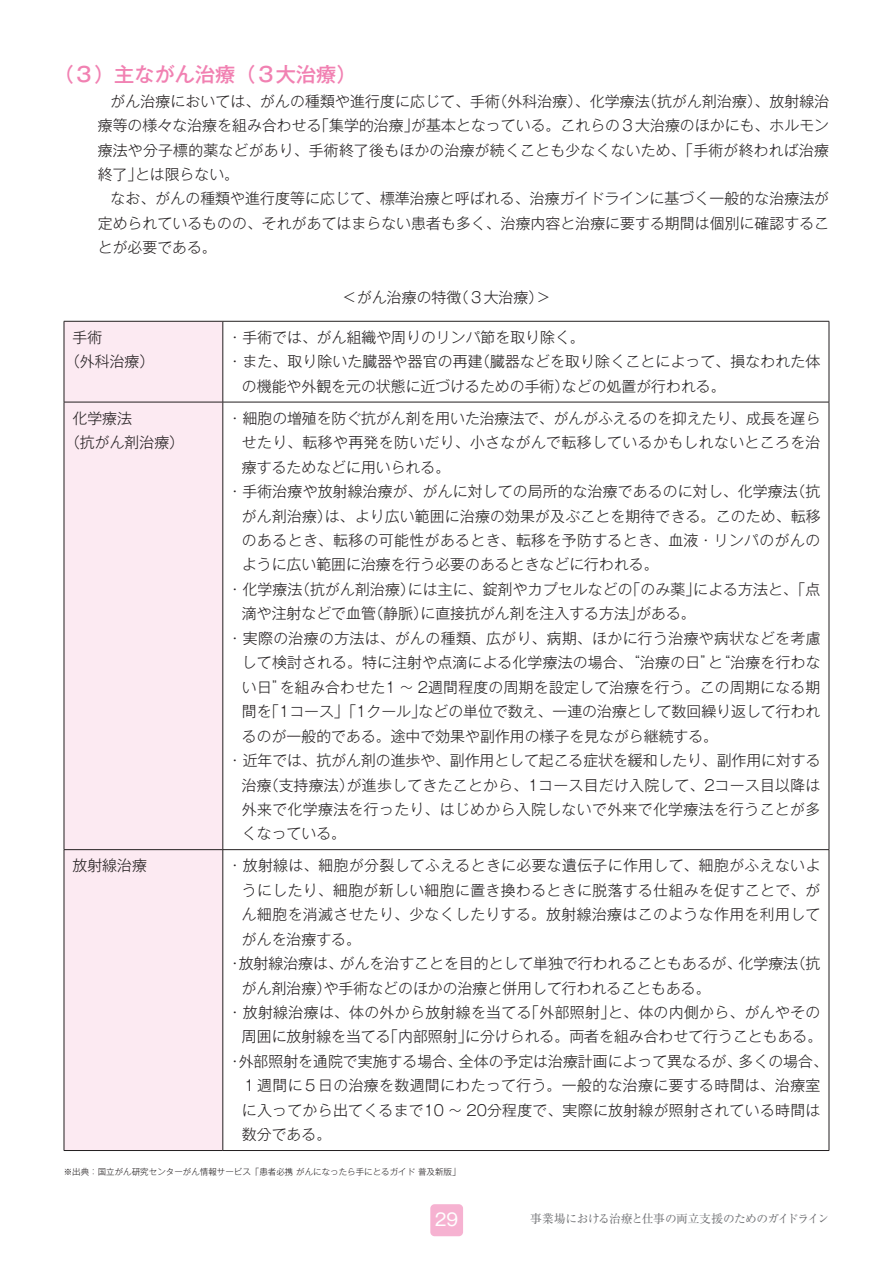
<style>
.page{position:relative;width:893px;height:1263px;background:#fff}
.page>*{position:absolute;margin:0;border:0;box-sizing:border-box;transform-origin:0 0}
.t1{font:500 20.25px "Gothic MB101 Pro";color:#f181b2}
.t2{font:16.95px "Gothic MB101 Pro";color:#fff}
.t3{font:300 14.85px/24.5px "Gothic MB101 Pro";letter-spacing:.01em;color:#231f20}
.t4{font:11.7px "Ryumin Pr 6 N";letter-spacing:-.045em;color:#6c6d70}
.t5{font:300 8.55px "Gothic MB101 Pro";color:#231f20}
</style>
<div class="page">
<div style="left:430px;top:1204px;width:33px;height:32px;background:#f6b2d1;border-radius:4px"></div>
<div style="left:65px;top:322px;width:158px;height:828px;background:#fceaf2"></div>
<hr style="left:223px;top:402px;width:606px;height:1px;background:#231f20">
<hr style="left:223px;top:849px;width:606px;height:1px;background:#231f20">
<hr style="left:223px;top:1150px;width:606px;height:1px;background:#231f20">
<hr style="left:64px;top:321px;width:1px;height:81px;background:#231f20">
<hr style="left:223px;top:321px;width:1px;height:81px;background:#231f20">
<hr style="left:829px;top:321px;width:1px;height:81px;background:#231f20">
<hr style="left:64px;top:402px;width:1px;height:447px;background:#231f20">
<hr style="left:223px;top:402px;width:1px;height:447px;background:#231f20">
<hr style="left:829px;top:402px;width:1px;height:447px;background:#231f20">
<hr style="left:64px;top:850px;width:1px;height:300px;background:#231f20">
<hr style="left:223px;top:850px;width:1px;height:300px;background:#231f20">
<hr style="left:829px;top:850px;width:1px;height:300px;background:#231f20">
<hr style="left:64px;top:402px;width:159px;height:1px;background:#231f20">
<hr style="left:64px;top:849px;width:159px;height:1px;background:#231f20">
<hr style="left:64px;top:1150px;width:159px;height:1px;background:#231f20">
<hr style="left:64px;top:321px;width:159px;height:1px;background:#231f20">
<hr style="left:223px;top:321px;width:606px;height:1px;background:#231f20">
<h1 class="t1" style="left:54px;top:57px;width:304px">（３）主ながん治療（３大治療）</h1>
<p class="t3" style="left:98px;top:87px;width:733px;text-align:justify;text-indent:13px">がん治療においては、がんの種類や進行度に応じて、手術（外科治療）、化学療法（抗がん剤治療）、放射線治療等の様々な治療を組み合わせる「集学的治療」が基本となっている。これらの３大治療のほかにも、ホルモン療法や分子標的薬などがあり、手術終了後もほかの治療が続くことも少なくないため、「手術が終われば治療終了」とは限らない。</p>
<p class="t3" style="left:98px;top:184px;width:733px;text-align:justify;text-indent:13px">なお、がんの種類や進行度等に応じて、標準治療と呼ばれる、治療ガイドラインに基づく一般的な治療法が定められているものの、それがあてはまらない患者も多く、治療内容と治療に要する期間は個別に確認することが必要である。</p>
<p class="t3" style="left:342px;top:283px;width:210px">＜がん治療の特徴（３大治療）＞</p>
<p class="t3" style="left:65px;top:323px;width:91px;text-indent:7px">手術<br>（外科治療）</p>
<p class="t3" style="left:228px;top:323px;width:359px">・手術では、がん組織や周りのリンパ節を取り除く。</p>
<p class="t3" style="left:228px;top:347px;width:594px">・また、取り除いた臓器や器官の再建（臓器などを取り除くことによって、損なわれた体</p>
<p class="t3" style="left:242px;top:372px;width:485px">の機能や外観を元の状態に近づけるための手術）などの処置が行われる。</p>
<p class="t3" style="left:65px;top:404px;width:121px;text-indent:7px">化学療法<br>（抗がん剤治療）</p>
<p class="t3" style="left:228px;top:404px;width:594px">・細胞の増殖を防ぐ抗がん剤を用いた治療法で、がんがふえるのを抑えたり、成長を遅ら</p>
<p class="t3" style="left:242px;top:428px;width:580px">せたり、転移や再発を防いだり、小さながんで転移しているかもしれないところを治</p>
<p class="t3" style="left:242px;top:453px;width:210px">療するためなどに用いられる。</p>
<p class="t3" style="left:228px;top:477px;width:594px">・手術治療や放射線治療が、がんに対しての局所的な治療であるのに対し、化学療法（抗</p>
<p class="t3" style="left:242px;top:501px;width:580px">がん剤治療）は、より広い範囲に治療の効果が及ぶことを期待できる。このため、転移</p>
<p class="t3" style="left:242px;top:526px;width:580px">のあるとき、転移の可能性があるとき、転移を予防するとき、血液・リンパのがんの</p>
<p class="t3" style="left:242px;top:550px;width:418px">ように広い範囲に治療を行う必要のあるときなどに行われる。</p>
<p class="t3" style="left:228px;top:575px;width:594px">・化学療法（抗がん剤治療）には主に、錠剤やカプセルなどの「のみ薬」による方法と、「点</p>
<p class="t3" style="left:242px;top:599px;width:455px">滴や注射などで血管（静脈）に直接抗がん剤を注入する方法」がある。</p>
<p class="t3" style="left:228px;top:624px;width:595px">・実際の治療の方法は、がんの種類、広がり、病期、ほかに行う治療や病状などを考慮</p>
<p class="t3" style="left:242px;top:648px;width:580px">して検討される。特に注射や点滴による化学療法の場合、“治療の日”と“治療を行わな</p>
<p class="t3" style="left:242px;top:673px;width:580px">い日”を組み合わせた1 ～ 2週間程度の周期を設定して治療を行う。この周期になる期</p>
<p class="t3" style="left:242px;top:697px;width:580px">間を「1コース」「1クール」などの単位で数え、一連の治療として数回繰り返して行われ</p>
<p class="t3" style="left:242px;top:722px;width:478px">るのが一般的である。途中で効果や副作用の様子を見ながら継続する。</p>
<p class="t3" style="left:228px;top:746px;width:594px">・近年では、抗がん剤の進歩や、副作用として起こる症状を緩和したり、副作用に対する</p>
<p class="t3" style="left:242px;top:770px;width:580px">治療（支持療法）が進歩してきたことから、1コース目だけ入院して、2コース目以降は</p>
<p class="t3" style="left:242px;top:795px;width:580px">外来で化学療法を行ったり、はじめから入院しないで外来で化学療法を行うことが多</p>
<p class="t3" style="left:242px;top:819px;width:106px">くなっている。</p>
<p class="t3" style="left:72px;top:851px;width:76px">放射線治療</p>
<p class="t3" style="left:228px;top:851px;width:594px">・放射線は、細胞が分裂してふえるときに必要な遺伝子に作用して、細胞がふえないよ</p>
<p class="t3" style="left:242px;top:876px;width:580px">うにしたり、細胞が新しい細胞に置き換わるときに脱落する仕組みを促すことで、が</p>
<p class="t3" style="left:242px;top:900px;width:580px">ん細胞を消滅させたり、少なくしたりする。放射線治療はこのような作用を利用して</p>
<p class="t3" style="left:242px;top:925px;width:121px">がんを治療する。</p>
<p class="t3" style="left:228px;top:949px;width:594px">・放射線治療は、がんを治すことを目的として単独で行われることもあるが、化学療法（抗</p>
<p class="t3" style="left:242px;top:973px;width:470px">がん剤治療）や手術などのほかの治療と併用して行われることもある。</p>
<p class="t3" style="left:228px;top:998px;width:594px">・放射線治療は、体の外から放射線を当てる「外部照射」と、体の内側から、がんやその</p>
<p class="t3" style="left:242px;top:1022px;width:582px">周囲に放射線を当てる「内部照射」に分けられる。両者を組み合わせて行うこともある。</p>
<p class="t3" style="left:228px;top:1047px;width:602px">・外部照射を通院で実施する場合、全体の予定は治療計画によって異なるが、多くの場合、</p>
<p class="t3" style="left:242px;top:1071px;width:580px">１週間に５日の治療を数週間にわたって行う。一般的な治療に要する時間は、治療室</p>
<p class="t3" style="left:242px;top:1096px;width:580px">に入ってから出てくるまで10 ～ 20分程度で、実際に放射線が照射されている時間は</p>
<p class="t3" style="left:242px;top:1120px;width:91px">数分である。</p>
<p class="t5" style="left:64px;top:1165px;width:398px">※出典：国立がん研究センターがん情報サービス「患者必携がんになったら手にとるガイド普及新版」</p>
<p class="t2" style="left:435px;top:1205px;width:25px">29</p>
<p class="t4" style="left:530px;top:1209px;width:300px">事業場における治療と仕事の両立支援のためのガイドライン</p>
</div>
